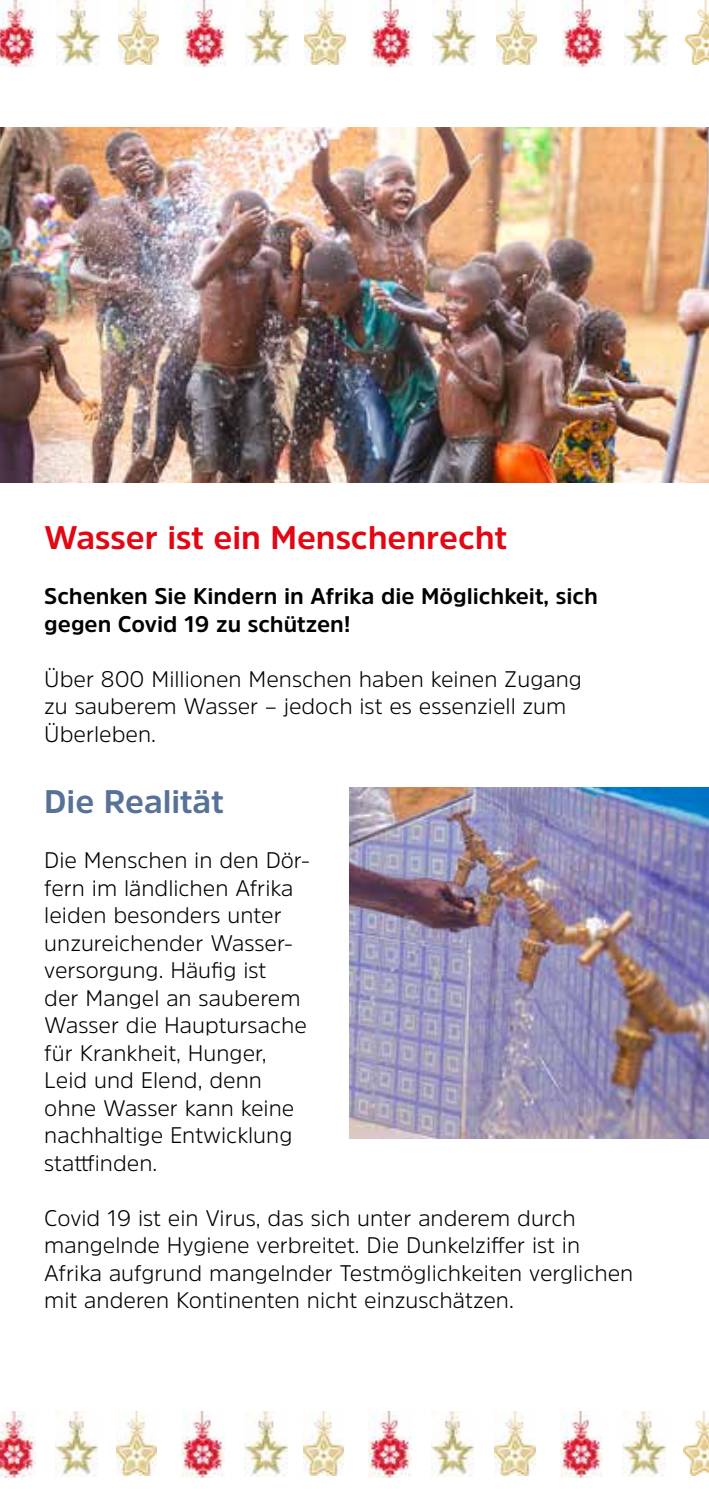
<style>
.page{position:relative;width:709px;height:1489px;background:#fff}
.page>*{position:absolute;margin:0;border:0;box-sizing:border-box;transform-origin:0 0}
.t1{font:700 32.5px "Amsi Pro";color:#e30613}
.t2{font:700 32.5px "Amsi Pro";color:#587197}
.t3{font:300 22.5px/27.5px "Amsi Pro";color:#000}
.t4{font:700 22.5px/27.5px "Amsi Pro";color:#000}
</style>
<div class="page">
<img style="left:0;top:128px;width:709px;height:354px">
<img style="left:349px;top:787px;width:360px;height:350px">
<img style="left:57px;top:0;width:43px;height:66px">
<img style="left:0;top:0;width:37px;height:66px">
<img style="left:246px;top:0;width:43px;height:66px">
<img style="left:118px;top:0;width:40px;height:65px">
<img style="left:184px;top:0;width:42px;height:66px">
<img style="left:433px;top:0;width:42px;height:66px">
<img style="left:305px;top:0;width:40px;height:65px">
<img style="left:370px;top:0;width:43px;height:66px">
<img style="left:624px;top:0;width:43px;height:66px">
<img style="left:496px;top:0;width:41px;height:65px">
<img style="left:562px;top:0;width:42px;height:66px">
<img style="left:685px;top:0;width:24px;height:65px">
<img style="left:55px;top:1411px;width:43px;height:65px">
<img style="left:0;top:1411px;width:35px;height:66px">
<img style="left:244px;top:1411px;width:43px;height:65px">
<img style="left:116px;top:1411px;width:41px;height:64px">
<img style="left:182px;top:1411px;width:42px;height:66px">
<img style="left:431px;top:1411px;width:43px;height:65px">
<img style="left:303px;top:1411px;width:40px;height:64px">
<img style="left:369px;top:1411px;width:42px;height:66px">
<img style="left:622px;top:1411px;width:43px;height:65px">
<img style="left:495px;top:1411px;width:40px;height:64px">
<img style="left:560px;top:1411px;width:42px;height:66px">
<img style="left:684px;top:1411px;width:25px;height:64px">
<h1 class="t1" style="left:44px;top:515px;width:464px">Wasser ist ein Menschenrecht</h1>
<p class="t4" style="left:44px;top:582px;width:555px">Schenken Sie Kindern in Afrika die Möglichkeit, sich gegen Covid 19 zu schützen!</p>
<p class="t3" style="left:44px;top:664px;width:539px">Über 800 Millionen Menschen haben keinen Zugang zu sauberem Wasser – jedoch ist es essenziell zum<br>Überleben.</p>
<h1 class="t2" style="left:44px;top:779px;width:181px">Die Realität</h1>
<p class="t3" style="left:44px;top:845px;width:267px">Die Menschen in den Dör&shy;fern im ländlichen Afrika leiden besonders unter unzureichender Wasser&shy;versorgung. Häufig ist<br>der Mangel an sauberem<br>Wasser die Hauptursache für Krankheit, Hunger,<br>Leid und Elend, denn ohne Wasser kann keine nachhaltige Entwicklung stattfinden.</p>
<p class="t3" style="left:44px;top:1203px;width:590px">Covid 19 ist ein Virus, das sich unter anderem durch mangelnde Hygiene verbreitet. Die Dunkelziffer ist in Afrika aufgrund mangelnder Testmöglichkeiten verglichen mit anderen Kontinenten nicht einzuschätzen.</p>
</div>
